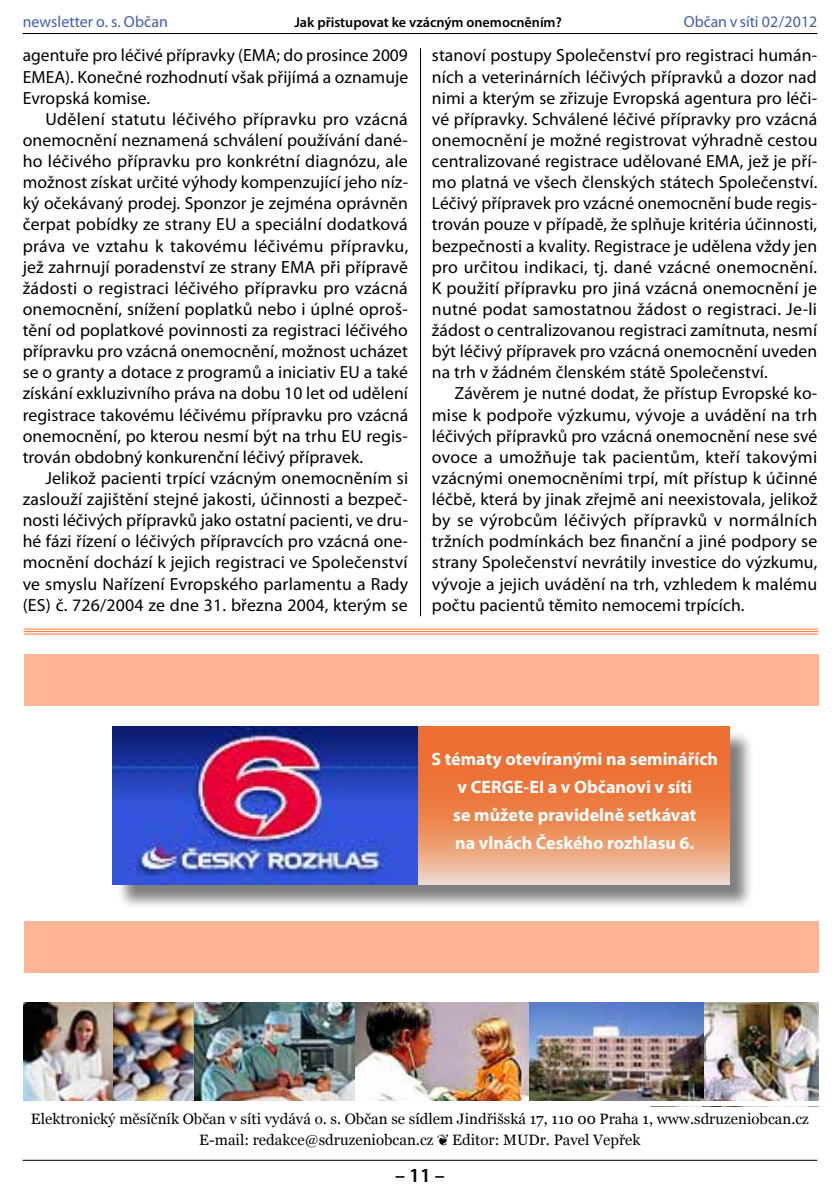
<style>
.page{position:relative;width:840px;height:1191px;background:#fff}
.page>*{position:absolute;margin:0;border:0;box-sizing:border-box;transform-origin:0 0}
.t1{font:600 20px "Myriad Pro";color:#000}
.t2{font:700 18px/28px "Myriad Pro";color:#fff;text-align:center}
.t3{font:17.6px/21.2px "Myriad Pro";letter-spacing:.005em;color:#000;text-align:justify}
.t4{font:16px "Myriad Pro";letter-spacing:.005em;color:#425daa}
.t5{font:15px/20.8px "Georgia";color:#000;text-align:center}
.t6{font:600 14.2px "Myriad Pro";color:#000}
</style>
<div class="page">
<hr style="left:23px;top:1159px;width:793px;height:1px;background:#000">
<hr style="left:23px;top:33px;width:793px;height:1px;background:#000">
<hr style="left:24px;top:628px;width:793px;height:1px;background:#ff702b">
<hr style="left:24px;top:631px;width:793px;height:1px;background:#ff702b">
<hr style="left:24px;top:633px;width:793px;height:1px;background:#ff702b">
<img style="left:113px;top:1002px;width:396px;height:99px">
<img style="left:702px;top:1002px;width:116px;height:99px">
<img style="left:23px;top:1002px;width:90px;height:99px">
<img style="left:509px;top:1002px;width:193px;height:99px">
<div style="left:24px;top:654px;width:793px;height:51px;background:#ffb593"></div>
<div style="left:116px;top:729px;width:638px;height:180px;background:#000;opacity:.5"></div>
<img style="left:113px;top:726px;width:305px;height:158px">
<svg style="left:418px;top:726px;width:310px;height:158px;background:#ec8a58"></svg>
<div style="left:24px;top:921px;width:793px;height:51px;background:#ffb593"></div>
<hr style="left:420px;top:48px;width:1px;height:568px;background:#000">
<p class="t4" style="left:23px;top:12px;width:147px">newsletter o. s. Občan</p>
<p class="t6" style="left:294px;top:13px;width:269px">Jak přistupovat ke vzácným onemocněním?</p>
<p class="t4" style="left:683px;top:12px;width:135px">Občan v síti 02/2012</p>
<p class="t3" style="left:23px;top:45px;width:387px">agentuře pro léčivé přípravky (EMA; do prosince 2009<br>EMEA). Konečné rozhodnutí však přijímá a oznamuje Evropská komise.</p>
<p class="t3" style="left:23px;top:108px;width:387px;text-indent:23px">Udělení statutu léčivého přípravku pro vzácná onemocnění neznamená schválení používání dané&shy;ho léčivého přípravku pro konkrétní diagnózu, ale možnost získat určité výhody kompenzující jeho níz&shy;ký očekávaný prodej. Sponzor je zejména oprávněn čerpat pobídky ze strany EU a speciální dodatková práva ve vztahu k takovému léčivému přípravku, jež zahrnují poradenství ze strany EMA při přípravě žádosti o registraci léčivého přípravku pro vzácná onemocnění, snížení poplatků nebo i úplné oproš&shy;tění od poplatkové povinnosti za registraci léčivého přípravku pro vzácná onemocnění, možnost ucházet se o granty a dotace z programů a iniciativ EU a také získání exkluzivního práva na dobu 10 let od udělení registrace takovému léčivému přípravku pro vzácná onemocnění, po kterou nesmí být na trhu EU regis&shy;trován obdobný konkurenční léčivý přípravek.</p>
<p class="t3" style="left:23px;top:467px;width:387px;text-indent:23px">Jelikož pacienti trpící vzácným onemocněním si zaslouží zajištění stejné jakosti, účinnosti a bezpeč&shy;nosti léčivých přípravků jako ostatní pacienti, ve dru&shy;hé fázi řízení o léčivých přípravcích pro vzácná one&shy;mocnění dochází k jejich registraci ve Společenství ve smyslu Nařízení Evropského parlamentu a Rady (ES) č. 726/2004 ze dne 31. března 2004, kterým se</p>
<p class="t3" style="left:431px;top:45px;width:387px">stanoví postupy Společenství pro registraci humán&shy;ních a veterinárních léčivých přípravků a dozor nad nimi a kterým se zřizuje Evropská agentura pro léči&shy;vé přípravky. Schválené léčivé přípravky pro vzácná onemocnění je možné registrovat výhradně cestou centralizované registrace udělované EMA, jež je pří&shy;mo platná ve všech členských státech Společenství.<br>Léčivý přípravek pro vzácné onemocnění bude regis&shy;trován pouze v případě, že splňuje kritéria účinnosti, bezpečnosti a kvality. Registrace je udělena vždy jen pro určitou indikaci, tj. dané vzácné onemocnění.<br>K použití přípravku pro jiná vzácná onemocnění je nutné podat samostatnou žádost o registraci. Je-li žádost o centralizovanou registraci zamítnuta, nesmí být léčivý přípravek pro vzácná onemocnění uveden na trh v žádném členském státě Společenství.</p>
<p class="t3" style="left:431px;top:383px;width:387px;text-indent:23px">Závěrem je nutné dodat, že přístup Evropské ko&shy;mise k podpoře výzkumu, vývoje a uvádění na trh léčivých přípravků pro vzácná onemocnění nese své ovoce a umožňuje tak pacientům, kteří takovými vzácnými onemocněními trpí, mít přístup k účinné léčbě, která by jinak zřejmě ani neexistovala, jelikož by se výrobcům léčivých přípravků v normálních tržních podmínkách bez finanční a jiné podpory se strany Společenství nevrátily investice do výzkumu, vývoje a jejich uvádění na trh, vzhledem k malému počtu pacientů těmito nemocemi trpících.</p>
<p class="t2" style="left:431px;top:744px;width:288px">S tématy otevíranými na seminářích v CERGE-EI a v Občanovi v síti<br>se můžete pravidelně setkávat<br>na vlnách Českého rozhlasu 6.</p>
<p class="t5" style="left:31px;top:1108px;width:779px">Elektronický měsíčník Občan v síti vydává o. s. Občan se sídlem Jindřišská 17, 110 00 Praha 1, www.sdruzeniobcan.cz<br>E-mail: redakce@sdruzeniobcan.cz ❦ Editor: MUDr. Pavel Vepřek</p>
<p class="t1" style="left:395px;top:1162px;width:51px">– 11 –</p>
</div>
